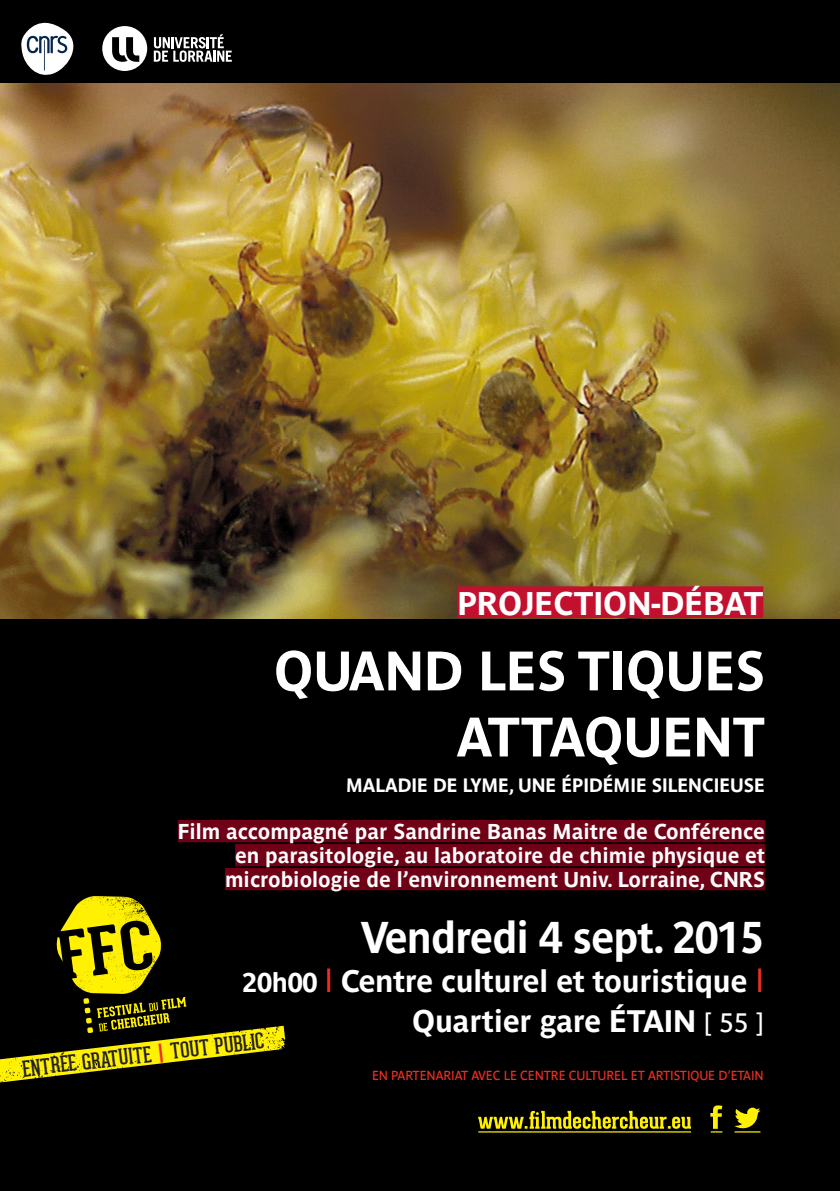
<style>
.page{position:relative;width:840px;height:1191px;background:#fff}
.page>*{position:absolute;margin:0;border:0;box-sizing:border-box;transform-origin:0 0}
.t1{font:700 55px/66px "Parisine";color:#fff;text-align:right;scale:.96 1}
.t2{font:700 44px "Parisine";letter-spacing:-.02em;color:#fff;scale:.95 1}
.t3{font:700 32.4px "Parisine";color:#fff}
.t4{font:700 30.8px/39.4px "Parisine";letter-spacing:-.01em;color:#fff;text-align:right}
.t5{font:21.6px "Geared Slab";color:#231f20}
.t6{font:700 21.4px/24px "Parisine";color:#fff;text-align:right}
.t7{font:700 19.2px "Parisine";color:#fff;scale:.96 1}
.t8{font:13px "Parisine";letter-spacing:-.01em;color:#ee2e22;scale:.95 1}
.s1{font-size:27px}
.s2{font-weight:400;font-size:31.8px;color:#ee2e22}
.s3{font-weight:400;font-size:26.4px}
.s4{font-family:"Parisine";font-size:26px;color:#ee2e22}
</style>
<div class="page">
<div style="left:0;top:0;width:839px;height:1191px;background:#000"></div>
<svg style="left:21px;top:23px;width:52px;height:52px"></svg>
<svg style="left:154px;top:34px;width:78px;height:28px"></svg>
<svg style="left:102px;top:26px;width:45px;height:45px"></svg>
<svg style="left:478px;top:1110px;width:212px;height:18px"></svg>
<svg style="left:734px;top:1107px;width:26px;height:25px"></svg>
<svg style="left:710px;top:1105px;width:12px;height:27px"></svg>
<hr style="left:478px;top:1131px;width:212px;height:1px;background:#fff101">
<svg style="left:0;top:896px;width:285px;height:187px"></svg>
<img style="left:0;top:84px;width:839px;height:534px">
<div style="left:457px;top:586px;width:305px;height:32px;background:#c3102f"></div>
<div style="left:178px;top:820px;width:586px;height:22px;background:#700016"></div>
<div style="left:235px;top:844px;width:529px;height:22px;background:#700016"></div>
<div style="left:225px;top:868px;width:539px;height:22px;background:#700016"></div>
<p class="t3" style="left:457px;top:584px;width:307px">PROJECTION-DÉBAT</p>
<p class="t1" style="left:274px;top:637px;width:512px">QUAND LES TIQUES<br>ATTAQUENT</p>
<p class="t7" style="left:346px;top:774px;width:437px">MALADIE DE LYME, UNE ÉPIDÉMIE SILENCIEUSE</p>
<p class="t6" style="left:178px;top:818px;width:588px">Film accompagné par Sandrine Banas Maitre de Conférence en parasitologie, au laboratoire de chimie physique et microbiologie de l’environnement Univ. Lorraine, CNRS</p>
<p class="t2" style="left:360px;top:911px;width:425px">Vendredi 4 sept. 2015</p>
<p class="t4" style="left:242px;top:961px;width:522px"><span class="s1">20h00</span> <span class="s2">l</span> Centre culturel et touristique <span class="s2">l<br></span>Quartier gare ÉTAIN <span class="s3">[ 55 ]</span></p>
<p class="t8" style="left:372px;top:1067px;width:413px">EN PARTENARIAT AVEC LE CENTRE CULTUREL ET ARTISTIQUE D’ETAIN</p>
<p class="t5" style="left:21px;top:1056px;width:244px;rotate:-7deg">ENTRÉE GRATUITE <span class="s4">l</span> TOUT PUBLIC</p>
</div>
